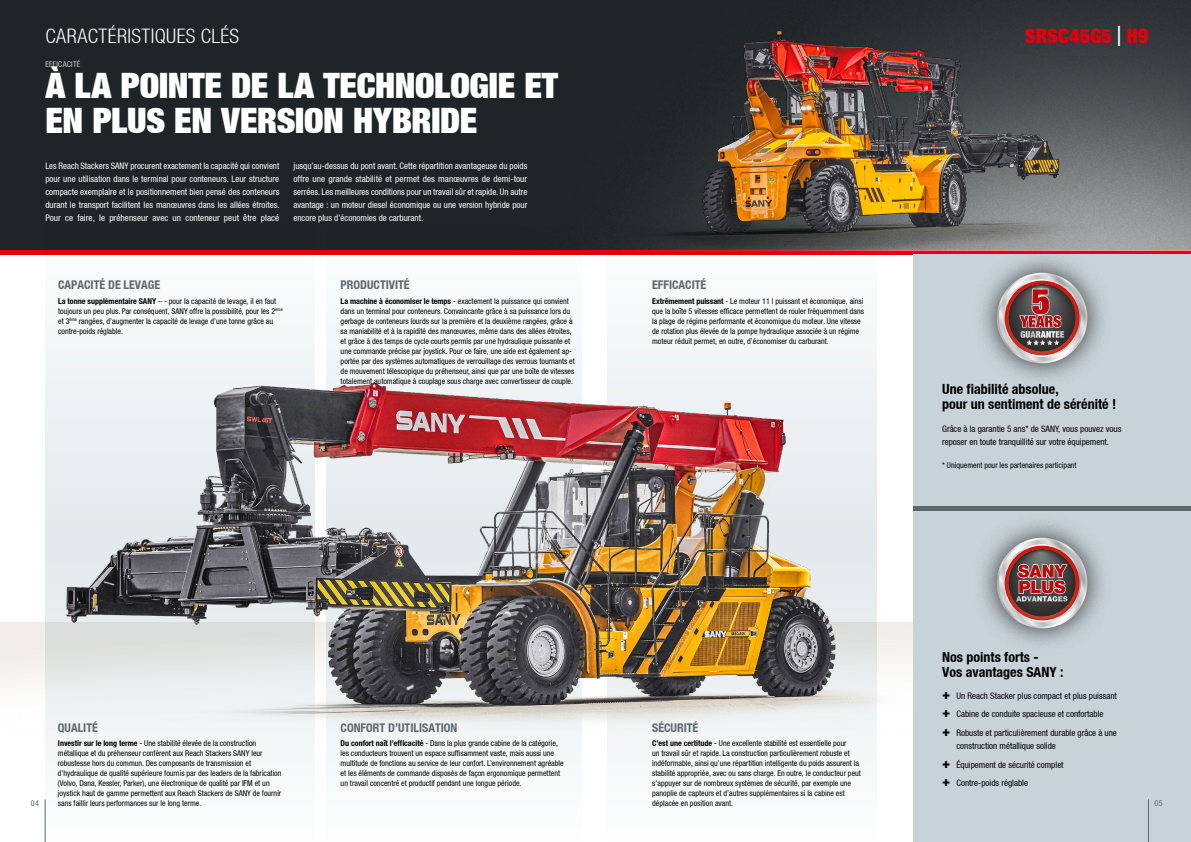
<style>
.page{position:relative;width:1191px;height:842px;background:#fff}
.page>*{position:absolute;margin:0;border:0;box-sizing:border-box;transform-origin:0 0}
.t1{font:900 35px/35px "Context Reprise Extra Black S Si Extra";letter-spacing:-.01em;color:#fff}
.t2{font:700 20px "Context Reprise Light Cond S Si";letter-spacing:.02em;color:#fff}
.t3{font:900 20px "Context Reprise Extra Black S Si Extra";letter-spacing:.005em;color:#e3000f}
.t4{font:700 condensed 14px/15px "Context Reprise Condensed S Si";color:#000}
.t5{font:700 condensed 12px "Context Reprise Condensed S Si";color:#5d686d}
.t6{font:9px/13px "Context Reprise Condensed S Si Condensed";letter-spacing:.005em;color:#fff;text-align:justify}
.t7{font:9px/18.7px "Context Reprise Condensed S Si Condensed";color:#000}
.t8{font:8px/10px "Context Reprise Condensed S Si Condensed";color:#000}
.t9{font:700 8px "Context Reprise Light Cond S Si";letter-spacing:.035em;color:#fff}
.t10{font:8px "Context Reprise Condensed S Si Condensed";color:#5d686d}
.s1{font-size:28px;color:#fff}
.s2{font-family:"Context Reprise Condensed S Si";font-weight:700;font-stretch:condensed}
.s3{font-family:"Context Reprise Extra Black S Si Extra";font-weight:900;font-size:13.5px}
</style>
<div class="page">
<div style="left:0;top:0;width:1191px;height:250px;background:#1f2527"></div>
<div style="left:326px;top:226px;width:256px;height:616px;background:#f8fafa"></div>
<div style="left:607px;top:226px;width:270px;height:616px;background:#f8fafa"></div>
<hr style="left:0;top:250px;width:1191px;height:4px;background:#e3000f">
<div style="left:913px;top:254px;width:278px;height:588px;background:#c8d3d9"></div>
<div style="left:972px;top:248px;width:140px;height:140px;background:#000;opacity:.75"></div>
<svg style="left:993px;top:273px;width:97px;height:93px;background:#9a8282"></svg>
<div style="left:971px;top:513px;width:141px;height:140px;background:#000;opacity:.75"></div>
<svg style="left:993px;top:538px;width:97px;height:93px;background:#9b8182"></svg>
<div style="left:913px;top:506px;width:278px;height:5px;background:#5d686d"></div>
<img style="left:326px;top:0;width:865px;height:250px">
<img style="left:0;top:334px;width:902px;height:419px">
<img style="left:582px;top:0;width:554px;height:250px">
<hr style="left:45px;top:799px;width:1px;height:43px;background:#5d686d">
<hr style="left:1148px;top:799px;width:1px;height:43px;background:#5d686d">
<h2 class="t2" style="left:45px;top:25px;width:195px">CARACTÉRISTIQUES CLÉS</h2>
<h2 class="t3" style="left:1025px;top:23px;width:125px">SRSC45G5 <span class="s1">|</span> H9</h2>
<p class="t9" style="left:45px;top:59px;width:37px">EFFICACITÉ</p>
<h1 class="t1" style="left:45px;top:67px;width:514px">À LA POINTE DE LA TECHNOLOGIE ET<br>EN PLUS EN VERSION HYBRIDE</h1>
<p class="t6" style="left:45px;top:159px;width:236px">Les Reach Stackers SANY procurent exactement la capacité qui convient pour une utilisation dans le terminal pour conteneurs. Leur structure compacte exemplaire et le positionnement bien pensé des conteneurs durant le transport facilitent les manœuvres dans les allées étroites.<br>Pour ce faire, le préhenseur avec un conteneur peut être placé</p>
<p class="t6" style="left:293px;top:159px;width:235px">jusqu’au-dessus du pont avant. Cette répartition avantageuse du poids offre une grande stabilité et permet des manœuvres de demi-tour serrées. Les meilleures conditions pour un travail sûr et rapide. Un autre avantage : un moteur diesel économique ou une version hybride pour encore plus d’économies de carburant.</p>
<h3 class="t5" style="left:58px;top:278px;width:104px">CAPACITÉ DE LEVAGE</h3>
<h3 class="t5" style="left:341px;top:278px;width:71px">PRODUCTIVITÉ</h3>
<h3 class="t5" style="left:652px;top:278px;width:56px">EFFICACITÉ</h3>
<p class="t8" style="left:58px;top:296px;width:226px"><span class="s2">La tonne supplémentaire SANY</span> – - pour la capacité de levage, il en faut toujours un peu plus. Par conséquent, SANY offre la possibilité, pour les 2<sup>ème </sup>et 3<sup>ème</sup> rangées, d’augmenter la capacité de levage d’une tonne grâce au contre-poids réglable.</p>
<p class="t8" style="left:341px;top:296px;width:236px"><span class="s2">La machine à économiser le temps</span> - exactement la puissance qui convient dans un terminal pour conteneurs. Convaincante grâce à sa puissance lors du gerbage de conteneurs lourds sur la première et la deuxième rangées, grâce à sa maniabilité et à la rapidité des manœuvres, même dans des allées étroites, et grâce à des temps de cycle courts permis par une hydraulique puissante et une commande précise par joystick. Pour ce faire, une aide est également ap&shy;portée par des systèmes automatiques de verrouillage des verrous tournants et de mouvement télescopique du préhenseur, ainsi que par une boîte de vitesses totalement automatique à couplage sous charge avec convertisseur de couple.</p>
<p class="t8" style="left:652px;top:296px;width:213px"><span class="s2">Extrêmement puissant</span> - Le moteur 11 l puissant et économique, ainsi que la boîte 5 vitesses efficace permettent de rouler fréquemment dans la plage de régime performante et économique du moteur. Une vitesse de rotation plus élevée de la pompe hydraulique associée à un régime moteur réduit permet, en outre, d’économiser du carburant.</p>
<h3 class="t4" style="left:942px;top:382px;width:176px">Une fiabilité absolue,<br>pour un sentiment de sérénité !</h3>
<p class="t7" style="left:942px;top:422px;width:181px;line-height:13px">Grâce à la garantie 5 ans* de SANY, vous pouvez vous reposer en toute tranquillité sur votre équipement.</p>
<p class="t8" style="left:942px;top:460px;width:136px">* Uniquement pour les partenaires participant</p>
<h3 class="t4" style="left:942px;top:649px;width:123px">Nos points forts -<br>Vos avantages SANY :</h3>
<p class="t7" style="left:942px;top:686px;width:176px"><span class="s3">+</span> Un Reach Stacker plus compact et plus puissant <span class="s3">+</span> Cabine de conduite spacieuse et confortable<br><span class="s3">+</span> Robuste et particulièrement durable grâce à une</p>
<p class="t7" style="left:942px;top:736px;width:123px;text-indent:14px">construction métallique solide <span class="s3">+</span> Équipement de sécurité complet <span class="s3">+</span> Contre-poids réglable</p>
<h3 class="t5" style="left:58px;top:720px;width:41px">QUALITÉ</h3>
<h3 class="t5" style="left:652px;top:720px;width:48px">SÉCURITÉ</h3>
<h3 class="t5" style="left:341px;top:720px;width:118px">CONFORT D’UTILISATION</h3>
<p class="t8" style="left:58px;top:738px;width:225px"><span class="s2">Investir sur le long terme</span> - Une stabilité élevée de la construction métallique et du préhenseur confèrent aux Reach Stackers SANY leur robustesse hors du commun. Des composants de transmission et d’hydraulique de qualité supérieure fournis par des leaders de la fabrication (Volvo, Dana, Kessler, Parker), une électronique de qualité par IFM et un joystick haut de gamme permettent aux Reach Stackers de SANY de fournir sans faillir leurs performances sur le long terme.</p>
<p class="t8" style="left:341px;top:738px;width:224px"><span class="s2">Du confort naît l’efficacité</span> - Dans la plus grande cabine de la catégorie, les conducteurs trouvent un espace suffisamment vaste, mais aussi une multitude de fonctions au service de leur confort. L’environnement agréable et les éléments de commande disposés de façon ergonomique permettent un travail concentré et productif pendant une longue période.</p>
<p class="t8" style="left:652px;top:738px;width:210px"><span class="s2">C’est une certitude</span> - Une excellente stabilité est essentielle pour<br>un travail sûr et rapide. La construction particulièrement robuste et indéformable, ainsi qu’une répartition intelligente du poids assurent la stabilité appropriée, avec ou sans charge. En outre, le conducteur peut s’appuyer sur de nombreux systèmes de sécurité, par exemple une panoplie de capteurs et d’autres supplémentaires si la cabine est déplacée en position avant.</p>
<p class="t10" style="left:31px;top:798px;width:10px">04</p>
<p class="t10" style="left:1154px;top:798px;width:9px">05</p>
</div>
